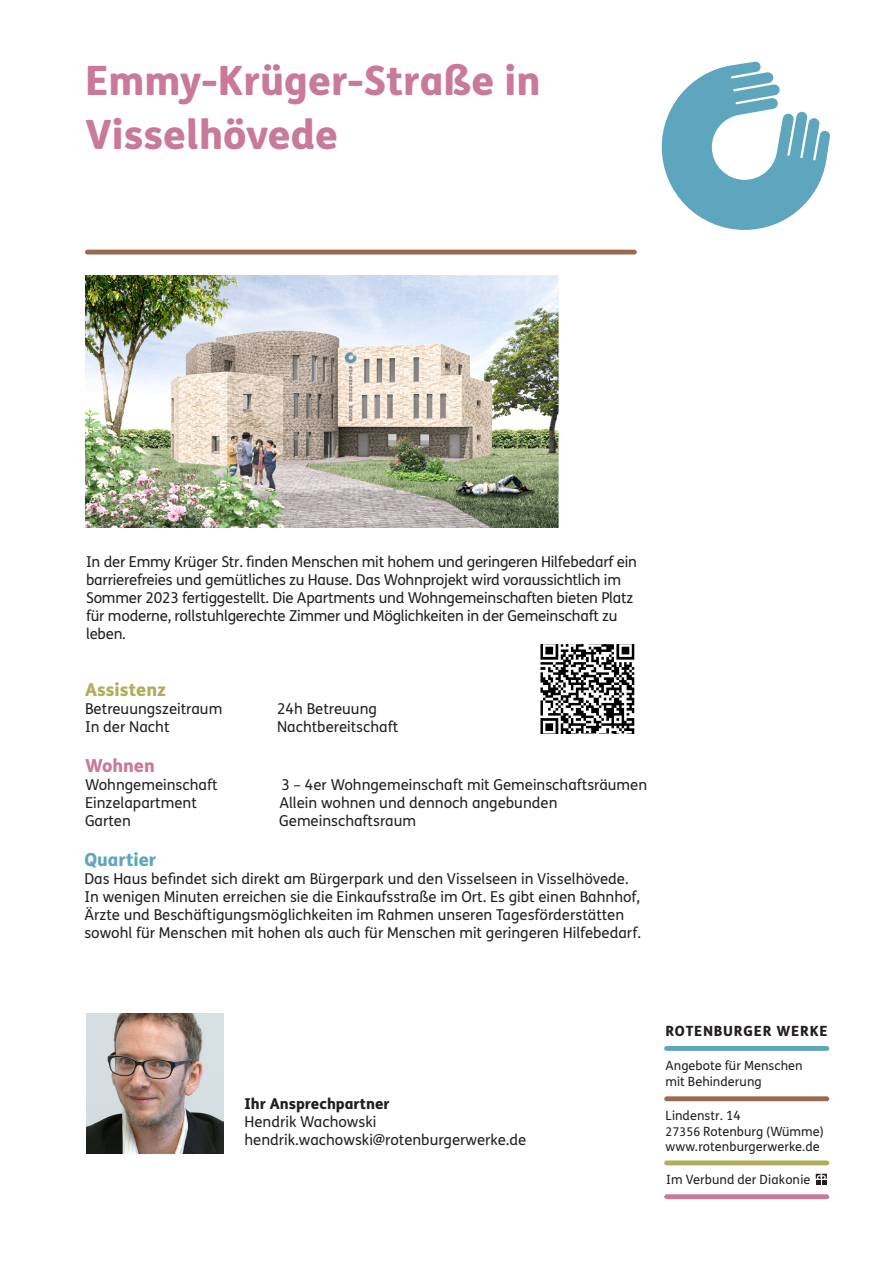
<style>
.page{position:relative;width:893px;height:1263px;background:#fff}
.page>*{position:absolute;margin:0;border:0;box-sizing:border-box;transform-origin:0 0}
.t1{font:800 40.5px/54px "FS Me";color:#c97999}
.t2{font:800 18px "FS Me";color:#b1ad5b}
.t3{font:800 18px "FS Me";color:#5ea5be}
.t4{font:800 18px "FS Me";color:#c97999}
.t5{font:15px/18px "FS Me";color:#231f20}
.t6{font:800 15px "FS Me";color:#231f20}
.t7{font:800 14.1px "FS Me";letter-spacing:.055em;color:#231f20}
.t8{font:12.75px/15.8px "FS Me";letter-spacing:.005em;color:#231f20}
.s1{font-size:12px}
</style>
<div class="page">
<svg style="left:85px;top:250px;width:552px;height:5px;background:#a17961"></svg>
<svg style="left:662px;top:62px;width:168px;height:168px"></svg>
<svg style="left:664px;top:1160px;width:165px;height:5px"></svg>
<svg style="left:664px;top:1096px;width:165px;height:5px"></svg>
<svg style="left:664px;top:1046px;width:165px;height:5px"></svg>
<svg style="left:664px;top:1194px;width:165px;height:5px"></svg>
<svg style="left:816px;top:1174px;width:11px;height:11px"></svg>
<img style="left:85px;top:275px;width:474px;height:252px">
<img style="left:86px;top:1014px;width:137px;height:139px">
<img style="left:540px;top:644px;width:95px;height:89px">
<p class="t1" style="left:85px;top:52px;width:457px">Emmy-Krüger-Straße in<br>Visselhövede</p>
<p class="t5" style="left:86px;top:552px;width:552px">In der Emmy Krüger Str. finden Menschen mit hohem und geringeren Hilfebedarf ein barrierefreies und gemütliches zu Hause. Das Wohnprojekt wird voraussichtlich im Sommer 2023 fertiggestellt. Die Apartments und Wohngemeinschaften bieten Platz für moderne, rollstuhlgerechte Zimmer und Möglichkeiten in der Gemeinschaft zu leben.</p>
<p class="t2" style="left:85px;top:676px;width:82px">Assistenz</p>
<p class="t5" style="left:85px;top:700px;width:139px">Betreuungszeitraum</p>
<p class="t5" style="left:277px;top:700px;width:101px">24h Betreuung</p>
<p class="t5" style="left:85px;top:718px;width:86px">In der Nacht</p>
<p class="t5" style="left:277px;top:718px;width:123px">Nachtbereitschaft</p>
<p class="t4" style="left:85px;top:751px;width:71px">Wohnen</p>
<p class="t5" style="left:85px;top:775px;width:134px">Wohngemeinschaft</p>
<p class="t5" style="left:281px;top:775px;width:367px">3 – 4er Wohngemeinschaft mit Gemeinschaftsräumen</p>
<p class="t5" style="left:85px;top:793px;width:113px">Einzelapartment</p>
<p class="t5" style="left:279px;top:793px;width:280px">Allein wohnen und dennoch angebunden</p>
<p class="t5" style="left:85px;top:811px;width:47px">Garten</p>
<p class="t5" style="left:279px;top:811px;width:138px">Gemeinschaftsraum</p>
<p class="t3" style="left:84px;top:845px;width:73px">Quartier</p>
<p class="t5" style="left:84px;top:869px;width:558px">Das Haus befindet sich direkt am Bürgerpark und den Visselseen in Visselhövede.<br>In wenigen Minuten erreichen sie die Einkaufsstraße im Ort. Es gibt einen Bahnhof, Ärzte und Beschäftigungsmöglichkeiten im Rahmen unseren Tagesförderstätten sowohl für Menschen mit hohen als auch für Menschen mit geringeren Hilfebedarf.</p>
<p class="t6" style="left:244px;top:1092px;width:147px">Ihr Ansprechpartner</p>
<p class="t5" style="left:244px;top:1112px;width:133px">Hendrik Wachowski</p>
<p class="t5" style="left:244px;top:1130px;width:283px">hendrik.wachowski@rotenburgerwerke.de</p>
<p class="t7" style="left:665px;top:1020px;width:164px">ROTENBURGER WERKE</p>
<p class="t8" style="left:665px;top:1057px;width:139px">Angebote für Menschen mit Behinderung</p>
<p class="t8" style="left:665px;top:1107px;width:77px">Lindenstr. 14</p>
<p class="t8" style="left:665px;top:1123px;width:160px"><span class="s1">27356</span> Rotenburg (Wümme)</p>
<p class="t8" style="left:665px;top:1139px;width:156px">www.rotenburgerwerke.de</p>
<p class="t8" style="left:666px;top:1171px;width:146px">Im Verbund der Diakonie</p>
</div>
